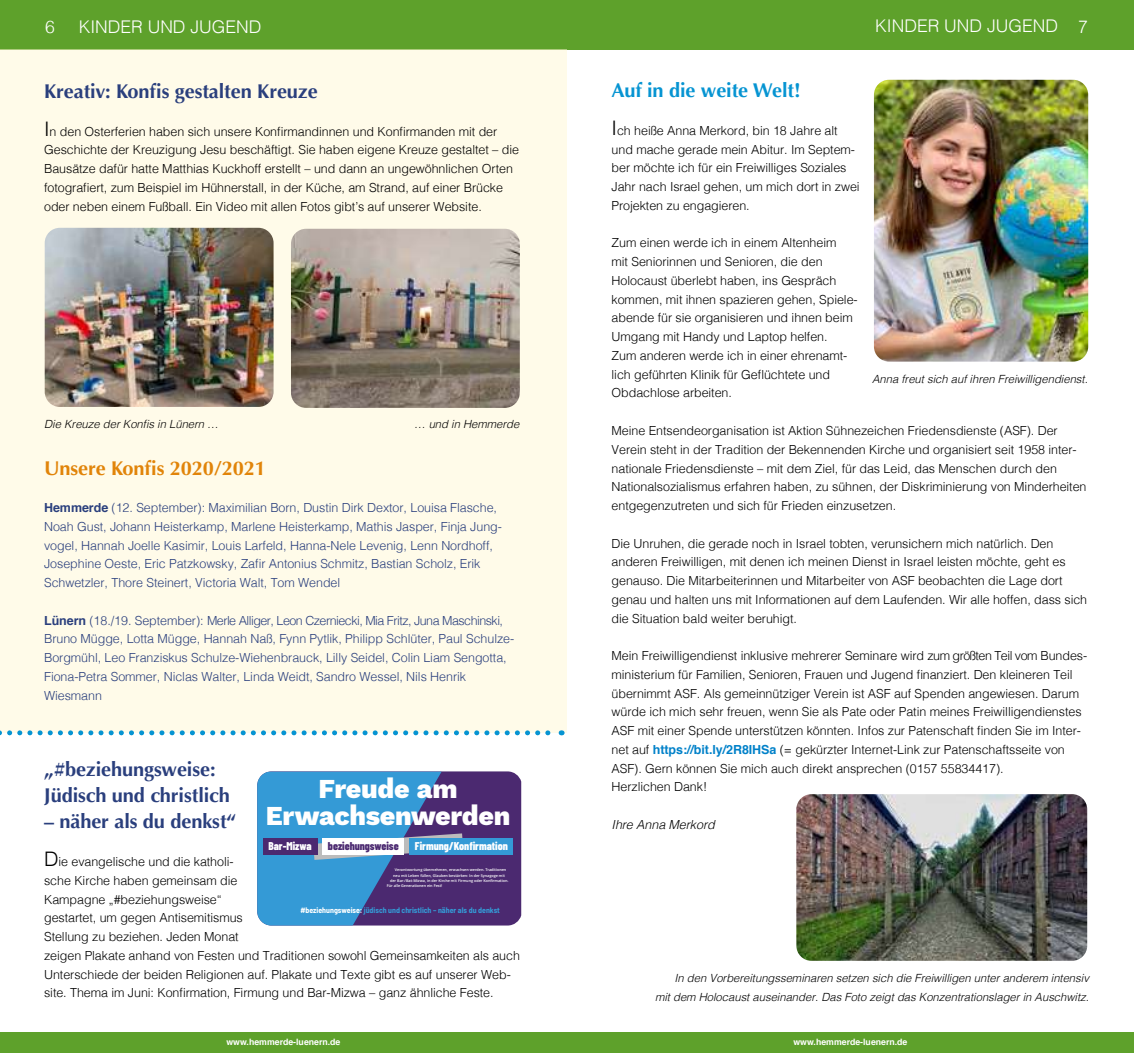
<style>
.page{position:relative;width:1134px;height:1053px;background:#fff}
.page>*{position:absolute;margin:0;border:0;box-sizing:border-box;transform-origin:0 0}
.t1{font:800 26.88px/26.9px "Work Sans";letter-spacing:-.01em;color:#fff;text-align:center}
.t2{font:700 20px/26.2px "Optima";letter-spacing:-.005em;color:#2a3f7d}
.t3{font:700 20px "Optima";letter-spacing:-.005em;color:#e18409}
.t4{font:700 20px "Optima";letter-spacing:-.005em;color:#0694d2}
.t5{font:300 17.5px "Helvetica";color:#fff}
.t6{font:300 12.5px/18.8px "Helvetica";letter-spacing:-.005em;color:#000}
.t7{font:300 12.5px/18.8px "Helvetica";letter-spacing:-.005em;color:#2a3f7d}
.t8{font:italic 300 12.5px "Helvetica";letter-spacing:-.005em;color:#000}
.t9{font:italic 300 11.25px/18.8px "Helvetica";color:#000;text-align:right}
.t10{font:800 11.25px "Barlow Condensed";letter-spacing:-.005em;color:#fff}
.t11{font:800 11.25px "Barlow Condensed";letter-spacing:-.005em;color:#4b2970}
.t12{font:700 8.75px "Helvetica";color:#fff}
.t13{font:700 semi-condensed 7.88px "Barlow";color:#349ad6}
.t14{font:600 3.75px "Open Sans";color:#fff}
.s1{font-size:20px}
.s2{font-weight:700}
.s3{color:#fff}
.s4{font-weight:700;color:#0081c9}
</style>
<div class="page">
<div style="left:0;top:0;width:1134px;height:50px;background:#5ea12b"></div>
<div style="left:0;top:50px;width:567px;height:683px;background:#fffbe9"></div>
<div style="left:0;top:1032px;width:1134px;height:20px;background:#5ea12b"></div>
<img style="left:45px;top:228px;width:229px;height:179px">
<img style="left:874px;top:80px;width:214px;height:281px">
<img style="left:796px;top:794px;width:291px;height:166px">
<img style="left:291px;top:229px;width:229px;height:179px">
<svg style="left:257px;top:771px;width:264px;height:154px;background:#4267a7"></svg>
<div style="left:263px;top:838px;width:54px;height:16px;background:#4b2970"></div>
<div style="left:322px;top:838px;width:82px;height:16px;background:#fff"></div>
<div style="left:409px;top:838px;width:104px;height:16px;background:#349ad6"></div>
<svg style="left:0;top:730px;width:562px;height:5px"></svg>
<h3 class="t5" style="left:45px;top:12px;width:11px">6</h3>
<h3 class="t5" style="left:79px;top:11px;width:184px">KINDER UND JUGEND</h3>
<h3 class="t5" style="left:875px;top:11px;width:214px">KINDER UND JUGEND 7</h3>
<h2 class="t2" style="left:44px;top:78px;width:275px">Kreativ: Konfis gestalten Kreuze</h2>
<p class="t6" style="left:44px;top:121px;width:476px"><span class="s1">I</span>n den Osterferien haben sich unsere Konfirmandinnen und Konfirmanden mit der Geschichte der Kreuzigung Jesu beschäftigt. Sie haben eigene Kreuze gestaltet – die Bausätze dafür hatte Matthias Kuckhoff erstellt – und dann an ungewöhnlichen Orten fotografiert, zum Beispiel im Hühnerstall, in der Küche, am Strand, auf einer Brücke oder neben einem Fußball. Ein Video mit allen Fotos gibt’s auf unserer Website.</p>
<p class="t9" style="left:44px;top:414px;width:176px">Die Kreuze der Konfis in Lünern …</p>
<p class="t9" style="left:414px;top:414px;width:107px">… und in Hemmerde</p>
<h2 class="t3" style="left:44px;top:456px;width:223px">Unsere Konfis 2020/2021</h2>
<p class="t7" style="left:44px;top:497px;width:459px"><span class="s2">Hemmerde</span> (12. September): Maximilian Born, Dustin Dirk Dextor, Louisa Flasche, Noah Gust, Johann Heisterkamp, Marlene Heisterkamp, Mathis Jasper, Finja Jung&shy;vogel, Hannah Joelle Kasimir, Louis Larfeld, Hanna-Nele Levenig, Lenn Nordhoff, Josephine Oeste, Eric Patzkowsky, Zafir Antonius Schmitz, Bastian Scholz, Erik Schwetzler, Thore Steinert, Victoria Walt, Tom Wendel</p>
<p class="t7" style="left:44px;top:610px;width:472px"><span class="s2">Lünern</span> (18./19. September): Merle Alliger, Leon Czerniecki, Mia Fritz, Juna Maschinski, Bruno Mügge, Lotta Mügge, Hannah Naß, Fynn Pytlik, Philipp Schlüter, Paul Schulze-Borgmühl, Leo Franziskus Schulze-Wiehenbrauck, Lilly Seidel, Colin Liam Sengotta, Fiona-Petra Sommer, Niclas Walter, Linda Weidt, Sandro Wessel, Nils Henrik Wiesmann</p>
<h2 class="t2" style="left:44px;top:756px;width:187px">„#beziehungsweise:<br>Jüdisch und christlich</h2>
<h2 class="t2" style="left:44px;top:808px;width:194px">– näher als du denkst“</h2>
<p class="t6" style="left:44px;top:851px;width:477px"><span class="s1">D</span>ie evangelische und die katholi-<br>sche Kirche haben gemeinsam die<br>Kampagne „#beziehungsweise“<br>gestartet, um gegen Antisemitismus<br>Stellung zu beziehen. Jeden Monat<br>zeigen Plakate anhand von Festen und Traditionen sowohl Gemeinsamkeiten als auch Unterschiede der beiden Religionen auf. Plakate und Texte gibt es auf unserer Web&shy;site. Thema im Juni: Konfirmation, Firmung und Bar-Mizwa – ganz ähnliche Feste.</p>
<h1 class="t1" style="left:266px;top:774px;width:246px">Freude am<br>Erwachsenwerden</h1>
<p class="t10" style="left:268px;top:837px;width:45px">Bar-Mizwa</p>
<p class="t11" style="left:328px;top:837px;width:72px">beziehungsweise</p>
<p class="t10" style="left:415px;top:837px;width:94px">Firmung/Konfirmation</p>
<p class="t14" style="left:395px;top:867px;width:113px">Verantwortung übernehmen, erwachsen werden. Traditionen</p>
<p class="t14" style="left:393px;top:872px;width:113px">neu mit Leben füllen, Glauben bestärken: In der Synagoge mit</p>
<p class="t14" style="left:390px;top:878px;width:120px">der Bar-/Bat-Mizwa, in der Kirche mit Firmung oder Konfirmation.</p>
<p class="t14" style="left:387px;top:883px;width:57px">Für alle Generationen ein Fest!</p>
<p class="t13" style="left:300px;top:904px;width:201px"><span class="s3">#beziehungsweise:</span> jüdisch und christlich – näher als du denkst</p>
<h2 class="t4" style="left:612px;top:79px;width:191px">Auf in die weite Welt!</h2>
<p class="t6" style="left:612px;top:120px;width:250px"><span class="s1">I</span>ch heiße Anna Merkord, bin 18 Jahre alt und mache gerade mein Abitur. Im Septem&shy;ber möchte ich für ein Freiwilliges Soziales Jahr nach Israel gehen, um mich dort in zwei Projekten zu engagieren.</p>
<p class="t6" style="left:612px;top:233px;width:248px">Zum einen werde ich in einem Altenheim<br>mit Seniorinnen und Senioren, die den Holocaust überlebt haben, ins Gespräch kommen, mit ihnen spazieren gehen, Spiele&shy;abende für sie organisieren und ihnen beim Umgang mit Handy und Laptop helfen.<br>Zum anderen werde ich in einer ehrenamt&shy;lich geführten Klinik für Geflüchtete und Obdachlose arbeiten.</p>
<p class="t6" style="left:612px;top:420px;width:476px">Meine Entsendeorganisation ist Aktion Sühnezeichen Friedensdienste (ASF). Der Verein steht in der Tradition der Bekennenden Kirche und organisiert seit 1958 inter&shy;nationale Friedensdienste – mit dem Ziel, für das Leid, das Menschen durch den Nationalsozialismus erfahren haben, zu sühnen, der Diskriminierung von Minderheiten entgegenzutreten und sich für Frieden einzusetzen.</p>
<p class="t6" style="left:612px;top:533px;width:477px">Die Unruhen, die gerade noch in Israel tobten, verunsichern mich natürlich. Den anderen Freiwilligen, mit denen ich meinen Dienst in Israel leisten möchte, geht es genauso. Die Mitarbeiterinnen und Mitarbeiter von ASF beobachten die Lage dort genau und halten uns mit Informationen auf dem Laufenden. Wir alle hoffen, dass sich die Situation bald weiter beruhigt.</p>
<p class="t6" style="left:612px;top:645px;width:477px">Mein Freiwilligendienst inklusive mehrerer Seminare wird zum größten Teil vom Bundes&shy;ministerium für Familien, Senioren, Frauen und Jugend finanziert. Den kleineren Teil übernimmt ASF. Als gemeinnütziger Verein ist ASF auf Spenden angewiesen. Darum würde ich mich sehr freuen, wenn Sie als Pate oder Patin meines Freiwilligendienstes ASF mit einer Spende unterstützen könnten. Infos zur Patenschaft finden Sie im Inter&shy;net auf <span class="s4">https://bit.ly/2R8IHSa</span> (= gekürzter Internet-Link zur Patenschaftsseite von ASF). Gern können Sie mich auch direkt ansprechen (0157 55834417).<br>Herzlichen Dank!</p>
<p class="t8" style="left:612px;top:813px;width:105px">Ihre Anna Merkord</p>
<p class="t9" style="left:872px;top:369px;width:217px">Anna freut sich auf ihren Freiwilligendienst.</p>
<p class="t9" style="left:655px;top:967px;width:435px">In den Vorbereitungsseminaren setzen sich die Freiwilligen unter anderem intensiv<br>mit dem Holocaust auseinander. Das Foto zeigt das Konzentrationslager in Auschwitz.</p>
<p class="t12" style="left:228px;top:1034px;width:115px">www.hemmerde-luenern.de</p>
<p class="t12" style="left:226px;top:1035px;width:115px">www.hemmerde-luenern.de</p>
<p class="t12" style="left:793px;top:1035px;width:115px">www.hemmerde-luenern.de</p>
</div>
